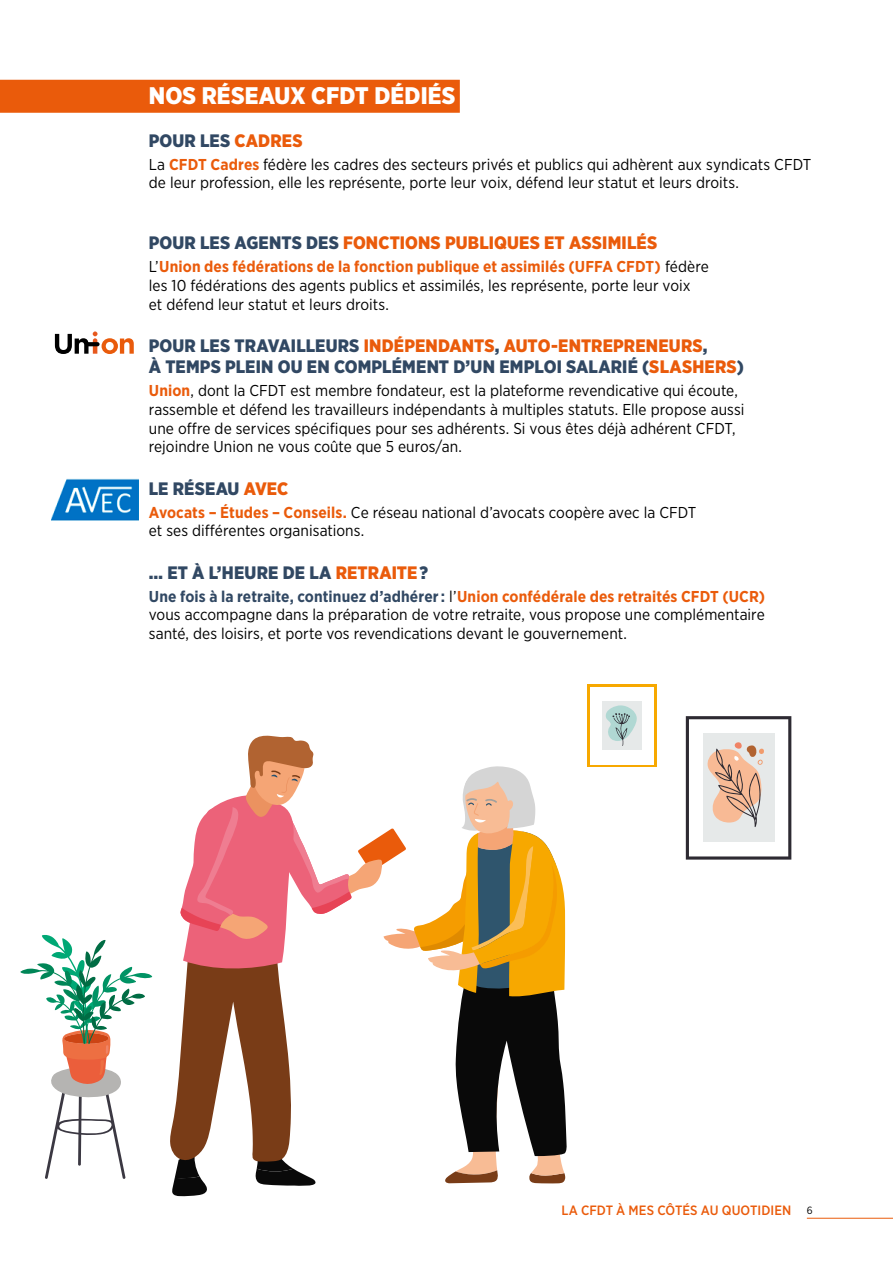
<style>
.page{position:relative;width:893px;height:1263px;background:#fff}
.page>*{position:absolute;margin:0;border:0;box-sizing:border-box;transform-origin:0 0}
.t1{font:900 24px "Gotham Narrow";letter-spacing:.005em;color:#fff}
.t2{font:900 18px/21px "Gotham Narrow";letter-spacing:.005em;color:#314863}
.t3{font:900 18px "Gotham Narrow";letter-spacing:.01em;color:#ea5b0b}
.t4{font:15.75px/18.8px "Gotham Narrow";letter-spacing:.005em;color:#000}
.t5{font:500 13.5px "Gotham Narrow";letter-spacing:.005em;color:#ea5b0b}
.s1{color:#ea5b0b}
.s2{font-weight:700;color:#ea5b0b}
.s3{color:#314863}
.s4{font-weight:700;color:#314863}
.s5{font-weight:400;font-size:10.5px;color:#000}
</style>
<div class="page">
<hr style="left:807px;top:1218px;width:86px;height:1px;background:#ea5b0b">
<div style="left:0;top:80px;width:460px;height:33px;background:#ea5b0b"></div>
<svg style="left:54px;top:331px;width:80px;height:23px"></svg>
<img style="left:51px;top:479px;width:87px;height:42px">
<svg style="left:686px;top:716px;width:105px;height:144px"></svg>
<div style="left:588px;top:684px;width:69px;height:83px;background:#f7a800"></div>
<div style="left:590px;top:687px;width:64px;height:77px;background:#fff"></div>
<div style="left:602px;top:701px;width:39px;height:49px;background:#e6e9e9"></div>
<svg style="left:605px;top:705px;width:32px;height:41px"></svg>
<svg style="left:20px;top:935px;width:132px;height:244px"></svg>
<svg style="left:170px;top:735px;width:397px;height:461px"></svg>
<h1 class="t1" style="left:149px;top:80px;width:308px">NOS RÉSEAUX CFDT DÉDIÉS</h1>
<p class="t2" style="left:149px;top:129px;width:155px">POUR LES <span class="s1">CADRES</span></p>
<p class="t4" style="left:149px;top:154px;width:664px">La <span class="s2">CFDT Cadres</span> fédère les cadres des secteurs privés et publics qui adhèrent aux syndicats CFDT de leur profession, elle les représente, porte leur voix, défend leur statut et leurs droits.</p>
<p class="t3" style="left:149px;top:231px;width:510px"><span class="s3">POUR LES AGENTS DES</span> FONCTIONS PUBLIQUES ET ASSIMILÉS</p>
<p class="t4" style="left:149px;top:257px;width:561px">L’<span class="s2">Union des fédérations de la fonction publique et assimilés (UFFA CFDT)</span> fédère les 10 fédérations des agents publics et assimilés, les représente, porte leur voix<br>et défend leur statut et leurs droits.</p>
<p class="t2" style="left:149px;top:335px;width:597px">POUR LES TRAVAILLEURS <span class="s1">INDÉPENDANTS</span>, <span class="s1">AUTO-ENTREPRENEURS</span>,<br>À TEMPS PLEIN OU EN COMPLÉMENT D’UN EMPLOI SALARIÉ (<span class="s1">SLASHERS</span>)</p>
<p class="t4" style="left:149px;top:381px;width:597px"><span class="s2">Union</span>, dont la CFDT est membre fondateur, est la plateforme revendicative qui écoute, rassemble et défend les travailleurs indépendants à multiples statuts. Elle propose aussi une offre de services spécifiques pour ses adhérents. Si vous êtes déjà adhérent CFDT, rejoindre Union ne vous coûte que 5 euros/an.</p>
<p class="t2" style="left:149px;top:477px;width:141px">LE RÉSEAU <span class="s1">AVEC</span></p>
<p class="t4" style="left:149px;top:502px;width:549px"><span class="s2">Avocats – Études – Conseils.</span> Ce réseau national d’avocats coopère avec la CFDT et ses différentes organisations.</p>
<p class="t2" style="left:149px;top:562px;width:281px">… ET À L’HEURE DE LA <span class="s1">RETRAITE</span> ?</p>
<p class="t4" style="left:149px;top:586px;width:618px;text-align:justify"><span class="s4">Une fois à la retraite, continuez d’adhérer :</span> l’<span class="s2">Union confédérale des retraités CFDT (UCR) </span>vous accompagne dans la préparation de votre retraite, vous propose une complémentaire santé, des loisirs, et porte vos revendications devant le gouvernement.</p>
<p class="t5" style="left:561px;top:1201px;width:253px">LA CFDT À MES CÔTÉS AU QUOTIDIEN <span class="s5">6</span></p>
</div>
